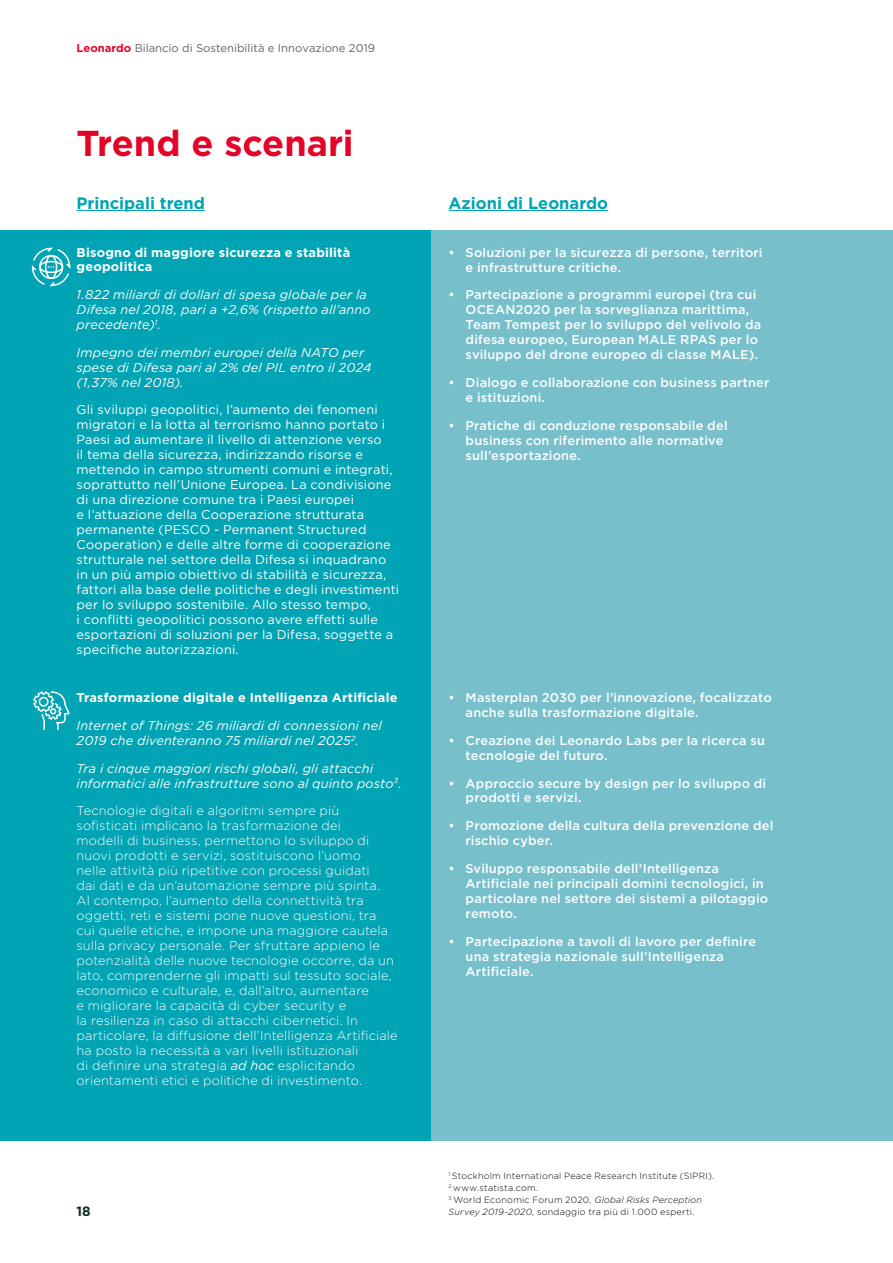
<style>
.page{position:relative;width:893px;height:1263px;background:#fff}
.page>*{position:absolute;margin:0;border:0;box-sizing:border-box;transform-origin:0 0}
.t1{font:700 36px "Gotham";letter-spacing:-.005em;color:#e40428}
.t2{font:700 16.5px "Gotham";color:#00a4b4}
.t3{font:700 13.5px "Gotham";color:#112e21}
.t4{font:500 12.75px/15px "Gotham";letter-spacing:.015em;color:#fff}
.t5{font:300 12.75px/15px "Gotham";letter-spacing:.01em;color:#fff}
.t6{font:12.75px/15px "Gotham";letter-spacing:.015em;color:#fff}
.t7{font:italic 12.75px/15px "Gotham";letter-spacing:.01em;color:#fff}
.t8{font:700 12.75px/14.2px "Gotham";letter-spacing:.015em;color:#fff}
.t9{font:11.25px "Gotham";color:#646363}
.t10{font:300 9px/12px "Gotham";letter-spacing:.025em;color:#000}
.s1{font-weight:700;color:#e40428}
.s2{font-weight:400;font-style:italic}
.s3{font-style:italic}
</style>
<div class="page">
<div style="left:0;top:230px;width:432px;height:910px;background:#00a4b4"></div>
<div style="left:432px;top:230px;width:461px;height:910px;background:#76bfcb"></div>
<hr style="left:77px;top:210px;width:128px;height:1px;background:#00a4b4">
<hr style="left:449px;top:210px;width:159px;height:1px;background:#00a4b4">
<svg style="left:33px;top:691px;width:37px;height:39px"></svg>
<svg style="left:31px;top:247px;width:40px;height:40px"></svg>
<p class="t9" style="left:77px;top:40px;width:300px"><span class="s1">Leonardo</span> Bilancio di Sostenibilità e Innovazione 2019</p>
<h1 class="t1" style="left:77px;top:120px;width:279px">Trend e scenari</h1>
<p class="t2" style="left:77px;top:192px;width:130px">Principali trend</p>
<p class="t2" style="left:449px;top:192px;width:161px">Azioni di Leonardo</p>
<p class="t8" style="left:77px;top:245px;width:275px">Bisogno di maggiore sicurezza e stabilità geopolitica</p>
<p class="t7" style="left:77px;top:287px;width:296px">1.822 miliardi di dollari di spesa globale per la<br>Difesa nel 2018, pari a +2,6% (rispetto all’anno precedente)<sup>1</sup>.</p>
<p class="t7" style="left:77px;top:344px;width:296px">Impegno dei membri europei della NATO per spese di Difesa pari al 2% del PIL entro il 2024 (1,37% nel 2018).</p>
<p class="t6" style="left:77px;top:402px;width:324px">Gli sviluppi geopolitici, l’aumento dei fenomeni migratori e la lotta al terrorismo hanno portato i Paesi ad aumentare il livello di attenzione verso<br>il tema della sicurezza, indirizzando risorse e mettendo in campo strumenti comuni e integrati, soprattutto nell’Unione Europea. La condivisione di una direzione comune tra i Paesi europei<br>e l’attuazione della Cooperazione strutturata permanente (PESCO - Permanent Structured Cooperation) e delle altre forme di cooperazione strutturale nel settore della Difesa si inquadrano in un più ampio obiettivo di stabilità e sicurezza, fattori alla base delle politiche e degli investimenti per lo sviluppo sostenibile. Allo stesso tempo,<br>i conflitti geopolitici possono avere effetti sulle esportazioni di soluzioni per la Difesa, soggette a specifiche autorizzazioni.</p>
<p class="t8" style="left:77px;top:690px;width:323px">Trasformazione digitale e Intelligenza Artificiale</p>
<p class="t7" style="left:77px;top:717px;width:307px">Internet of Things: 26 miliardi di connessioni nel<br>2019 che diventeranno 75 miliardi nel 2025<sup>2</sup>.</p>
<p class="t7" style="left:77px;top:760px;width:327px">Tra i cinque maggiori rischi globali, gli attacchi informatici alle infrastrutture sono al quinto posto<sup>3</sup>.</p>
<p class="t5" style="left:77px;top:803px;width:323px">Tecnologie digitali e algoritmi sempre più sofisticati implicano la trasformazione dei<br>modelli di business, permettono lo sviluppo di nuovi prodotti e servizi, sostituiscono l’uomo<br>nelle attività più ripetitive con processi guidati<br>dai dati e da un’automazione sempre più spinta.<br>Al contempo, l’aumento della connettività tra oggetti, reti e sistemi pone nuove questioni, tra cui quelle etiche, e impone una maggiore cautela sulla privacy personale. Per sfruttare appieno le potenzialità delle nuove tecnologie occorre, da un lato, comprenderne gli impatti sul tessuto sociale, economico e culturale, e, dall’altro, aumentare<br>e migliorare la capacità di cyber security e<br>la resilienza in caso di attacchi cibernetici. In particolare, la diffusione dell’Intelligenza Artificiale ha posto la necessità a vari livelli istituzionali<br>di definire una strategia <span class="s2">ad hoc</span> esplicitando orientamenti etici e politiche di investimento.</p>
<p class="t4" style="left:466px;top:245px;width:298px;text-indent:-17px">• Soluzioni per la sicurezza di persone, territori e infrastrutture critiche.</p>
<p class="t4" style="left:466px;top:287px;width:297px;text-indent:-17px">• Partecipazione a programmi europei (tra cui OCEAN2020 per la sorveglianza marittima, Team Tempest per lo sviluppo del velivolo da difesa europeo, European MALE RPAS per lo sviluppo del drone europeo di classe MALE).</p>
<p class="t4" style="left:466px;top:375px;width:305px;text-indent:-17px">• Dialogo e collaborazione con business partner e istituzioni.</p>
<p class="t4" style="left:466px;top:418px;width:263px;text-indent:-17px">• Pratiche di conduzione responsabile del business con riferimento alle normative sull’esportazione.</p>
<p class="t4" style="left:466px;top:690px;width:308px;text-indent:-17px">• Masterplan 2030 per l’innovazione, focalizzato anche sulla trasformazione digitale.</p>
<p class="t4" style="left:466px;top:732px;width:301px;text-indent:-17px">• Creazione dei Leonardo Labs per la ricerca su tecnologie del futuro.</p>
<p class="t4" style="left:466px;top:775px;width:302px;text-indent:-17px">• Approccio secure by design per lo sviluppo di prodotti e servizi.</p>
<p class="t4" style="left:466px;top:818px;width:309px;text-indent:-17px">• Promozione della cultura della prevenzione del rischio cyber.</p>
<p class="t4" style="left:466px;top:861px;width:304px;text-indent:-17px">• Sviluppo responsabile dell’Intelligenza Artificiale nei principali domini tecnologici, in particolare nel settore dei sistemi a pilotaggio remoto.</p>
<p class="t4" style="left:466px;top:933px;width:292px;text-indent:-17px">• Partecipazione a tavoli di lavoro per definire una strategia nazionale sull’Intelligenza<br>Artificiale.</p>
<p class="t10" style="left:449px;top:1170px;width:267px"><sup>1</sup> Stockholm International Peace Research Institute (SIPRI).<br><sup>2</sup> www.statista.com.<br><sup>3</sup> World Economic Forum 2020, <span class="s3">Global Risks Perception</span></p>
<p class="t3" style="left:77px;top:1202px;width:16px">18</p>
<p class="t10" style="left:449px;top:1206px;width:247px"><span class="s3">Survey 2019-2020</span>, sondaggio tra più di 1.000 esperti.</p>
</div>
